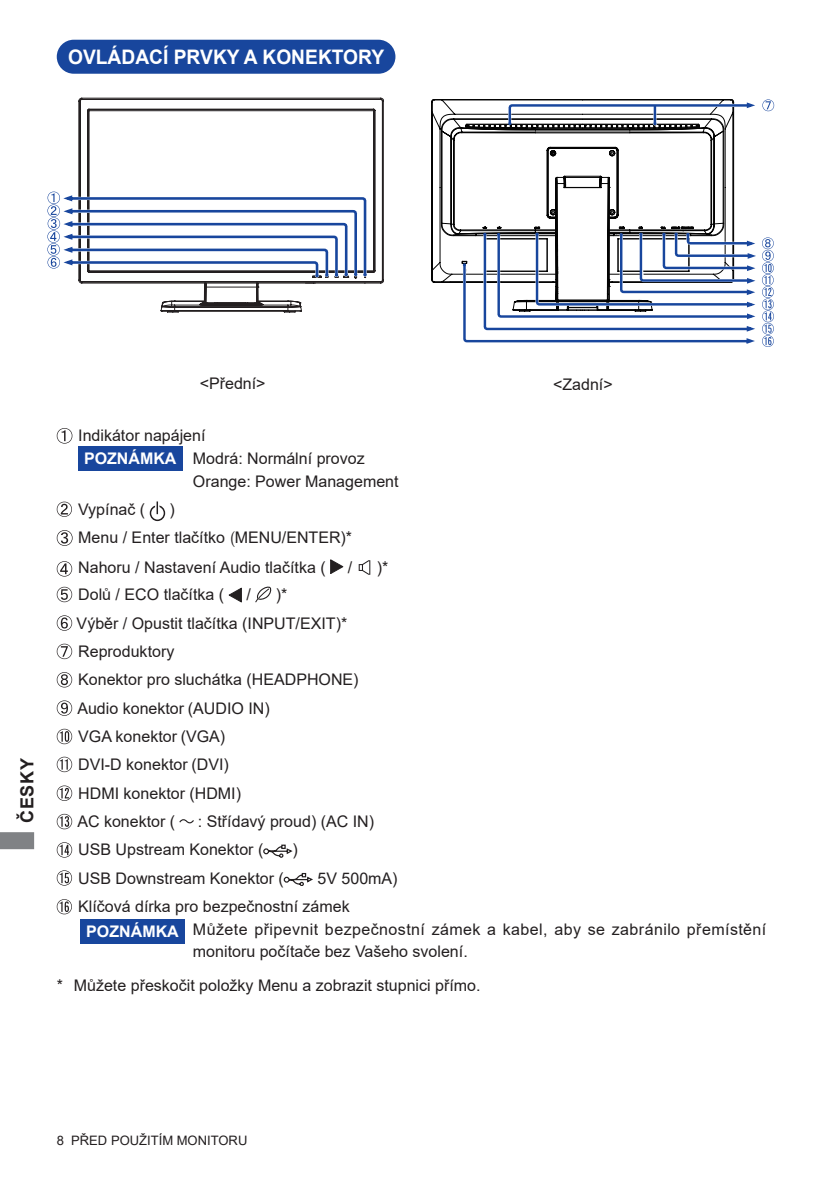
<style>
.page{position:relative;width:840px;height:1191px;background:#fff}
.page>*{position:absolute;margin:0;border:0;box-sizing:border-box;transform-origin:0 0}
.t1{font:700 20px "Arial";color:#fff;scale:.96 1}
.t2{font:700 18px "Arial";letter-spacing:.035em;color:#231f20}
.t3{font:16px/28.4px "Arial";color:#231f20}
.t4{font:16px/22.6px "Arial";letter-spacing:.025em;color:#231f20}
.t5{font:700 16px "Arial";color:#fff}
.t6{font:13px "Arial";color:#231f20}
.s1{font-family:"Koz Min Pro"}
</style>
<div class="page">
<svg style="left:0;top:832px;width:34px;height:17px"></svg>
<div style="left:58px;top:41px;width:336px;height:32px;background:#18469d;border-radius:16px"></div>
<div style="left:57px;top:40px;width:338px;height:34px;border:2px solid #18469d;border-radius:16px"></div>
<div style="left:78px;top:446px;width:105px;height:25px;background:#18469d"></div>
<div style="left:81px;top:918px;width:104px;height:25px;background:#18469d"></div>
<svg style="left:431px;top:99px;width:302px;height:183px"></svg>
<svg style="left:506px;top:99px;width:267px;height:28px"></svg>
<svg style="left:461px;top:177px;width:312px;height:170px"></svg>
<svg style="left:78px;top:98px;width:305px;height:185px"></svg>
<svg style="left:78px;top:109px;width:303px;height:174px"></svg>
<svg style="left:47px;top:192px;width:321px;height:120px"></svg>
<svg style="left:57px;top:428px;width:15px;height:15px"></svg>
<svg style="left:57px;top:501px;width:15px;height:16px"></svg>
<div style="left:150px;top:505px;width:15px;height:16px;border:1px solid #231f20;border-radius:50%"></div>
<hr style="left:155px;top:501px;width:4px;height:13px;background:#f8f8f8">
<svg style="left:156px;top:501px;width:2px;height:13px"></svg>
<svg style="left:57px;top:530px;width:15px;height:16px"></svg>
<svg style="left:57px;top:561px;width:15px;height:15px"></svg>
<svg style="left:330px;top:559px;width:13px;height:15px"></svg>
<svg style="left:370px;top:560px;width:1px;height:15px"></svg>
<svg style="left:358px;top:560px;width:12px;height:15px"></svg>
<svg style="left:57px;top:587px;width:15px;height:15px"></svg>
<svg style="left:228px;top:588px;width:14px;height:14px"></svg>
<svg style="left:255px;top:586px;width:16px;height:16px"></svg>
<svg style="left:57px;top:615px;width:15px;height:16px"></svg>
<svg style="left:57px;top:643px;width:15px;height:16px"></svg>
<svg style="left:57px;top:672px;width:15px;height:15px"></svg>
<svg style="left:57px;top:700px;width:15px;height:16px"></svg>
<svg style="left:57px;top:729px;width:15px;height:15px"></svg>
<svg style="left:57px;top:756px;width:15px;height:16px"></svg>
<svg style="left:57px;top:785px;width:15px;height:16px"></svg>
<svg style="left:57px;top:814px;width:15px;height:15px"></svg>
<svg style="left:179px;top:819px;width:15px;height:4px"></svg>
<svg style="left:57px;top:842px;width:15px;height:15px"></svg>
<svg style="left:263px;top:844px;width:29px;height:13px"></svg>
<svg style="left:57px;top:870px;width:15px;height:15px"></svg>
<svg style="left:284px;top:873px;width:29px;height:12px"></svg>
<svg style="left:57px;top:899px;width:15px;height:15px"></svg>
<p class="t1" style="left:68px;top:43px;width:330px">OVLÁDACÍ PRVKY A KONEKTORY</p>
<p class="t2" style="left:14px;top:822px;width:66px;rotate:-90deg">ČESKY</p>
<p class="t3" style="left:200px;top:369px;width:67px">&lt;Přední&gt;</p>
<p class="t3" style="left:552px;top:370px;width:61px">&lt;Zadní&gt;</p>
<p class="t3" style="left:193px;top:424px;width:207px;line-height:22.6px;text-indent:-115px">Indikátor napájení<br>Modrá: Normální provoz<br>Orange: Power Management</p>
<p class="t3" style="left:78px;top:495px;width:68px">Vypínač (</p>
<p class="t5" style="left:84px;top:447px;width:94px">POZNÁMKA</p>
<p class="t3" style="left:78px;top:495px;width:275px;line-height:29px;text-indent:91px">)<br>Menu / Enter tlačítko <span class="s1">(</span>MENU/ENTER)*<br>Nahoru / Nastavení Audio tlačítka (</p>
<p class="t3" style="left:347px;top:553px;width:6px">/</p>
<p class="t3" style="left:376px;top:553px;width:13px">)*</p>
<p class="t3" style="left:78px;top:580px;width:147px">Dolů / ECO tlačítka (</p>
<p class="t3" style="left:246px;top:580px;width:6px">/</p>
<p class="t3" style="left:77px;top:580px;width:283px;text-indent:199px">)*<br>Výběr / Opustit tlačítka (INPUT/EXIT)*<br>Reproduktory<br>Konektor pro sluchátka (HEADPHONE)<br>Audio konektor (AUDIO IN)<br>VGA konektor (VGA)<br>DVI-D konektor (DVI)<br>HDMI konektor (HDMI)<br>AC konektor (</p>
<p class="t3" style="left:78px;top:807px;width:297px;text-indent:120px">: Střídavý proud) (AC IN)<br>USB Upstream Konektor (</p>
<p class="t3" style="left:292px;top:835px;width:7px">)</p>
<p class="t3" style="left:78px;top:863px;width:321px;text-indent:239px">5V 500mA)<br>Klíčová dírka pro bezpečnostní zámek</p>
<p class="t4" style="left:193px;top:917px;width:574px">Můžete připevnit bezpečnostní zámek a kabel, aby se zabránilo přemístění monitoru počítače bez Vašeho svolení.</p>
<p class="t3" style="left:57px;top:971px;width:425px">* Můžete přeskočit položky Menu a zobrazit stupnici přímo.</p>
<p class="t3" style="left:78px;top:863px;width:207px">USB Downstream Konektor (</p>
<p class="t5" style="left:86px;top:919px;width:94px">POZNÁMKA</p>
<p class="t6" style="left:57px;top:1131px;width:192px">8 PŘED POUŽITÍM MONITORU</p>
</div>
